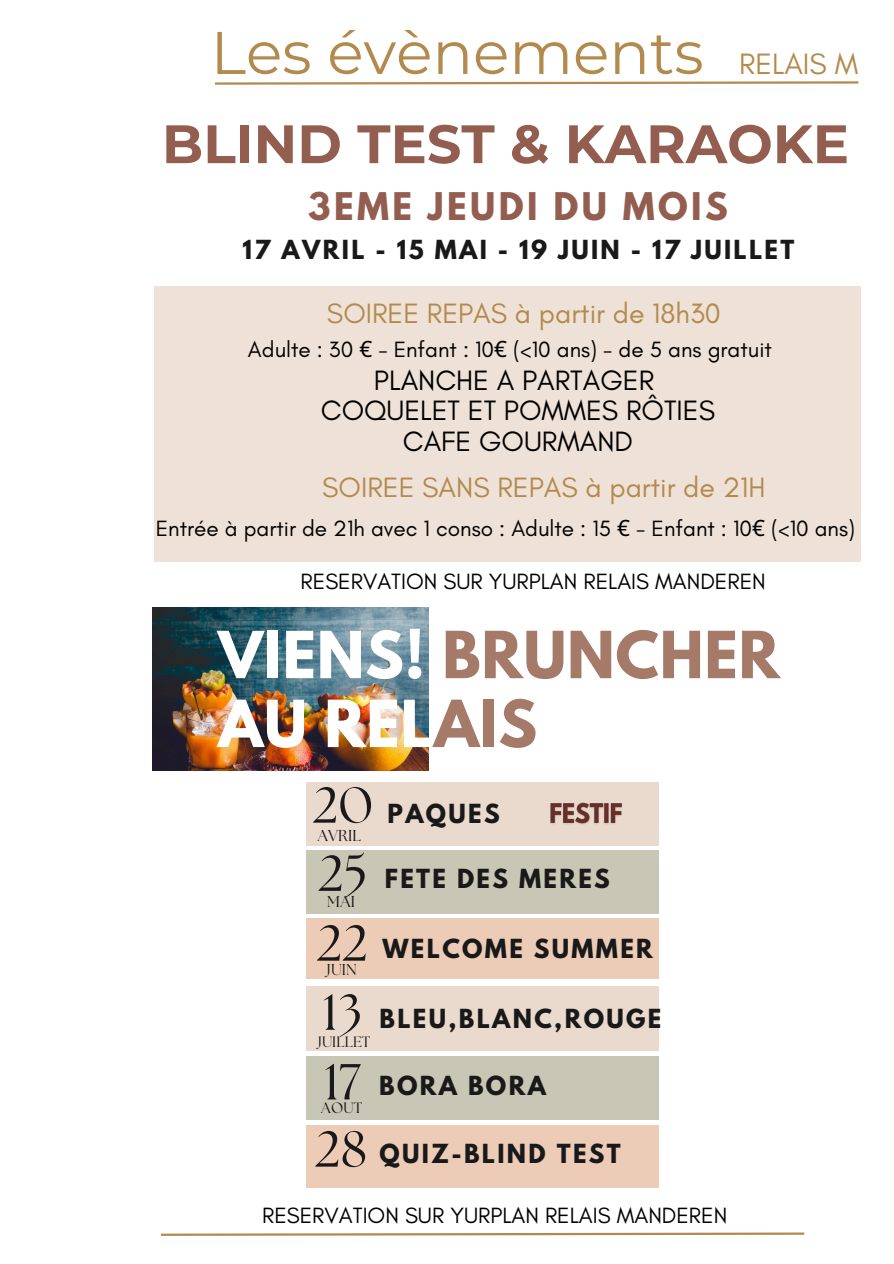
<style>
.page{position:relative;width:894px;height:1264px;background:#fff}
.page>*{position:absolute;margin:0;border:0;box-sizing:border-box;transform-origin:0 0}
.t1{font:60px "Montserrat";color:#b38a4d}
.t2{font:700 57.45px/68.8px "League Spartan";letter-spacing:.015em;color:#fff}
.t3{font:700 54px "Montserrat";color:#935e4f}
.t4{font:50.4px "The Seasons";letter-spacing:.01em;color:#191919}
.t5{font:700 33.75px "League Spartan";letter-spacing:.1em;color:#935e4f}
.t6{font:30px "Glacial Indifference";color:#b38a4d}
.t7{font:28.5px "Glacial Indifference";color:#b38a4d}
.t8{font:28.5px/30.3px "Glacial Indifference";color:#000;text-align:center}
.t9{font:700 23.25px "League Spartan";letter-spacing:.1em;color:#191919}
.t10{font:22.5px "Glacial Indifference";color:#000}
.t11{font:15.75px "The Seasons";letter-spacing:.01em;color:#191919}
.t12{font:15px "The Seasons";letter-spacing:.01em;color:#191919}
.s1{font-family:"Noto Sans"}
.s2{color:#a57a69}
</style>
<div class="page">
<svg style="left:215px;top:81px;width:644px;height:4px"></svg>
<svg style="left:160px;top:1232px;width:645px;height:4px"></svg>
<div style="left:154px;top:286px;width:706px;height:275px;background:#eee1d7"></div>
<img style="left:152px;top:607px;width:276px;height:163px">
<div style="left:306px;top:782px;width:352px;height:63px;background:#eadacd"></div>
<div style="left:306px;top:850px;width:352px;height:63px;background:#c8c6b4"></div>
<div style="left:306px;top:918px;width:352px;height:61px;background:#ecccb7"></div>
<img style="left:550px;top:802px;width:72px;height:23px">
<div style="left:306px;top:986px;width:352px;height:64px;background:#eadacd"></div>
<div style="left:306px;top:1056px;width:352px;height:63px;background:#c8c6b4"></div>
<div style="left:306px;top:1124px;width:352px;height:63px;background:#ecccb7"></div>
<h1 class="t1" style="left:210px;top:16px;width:494px">Les évènements</h1>
<h4 class="t6" style="left:739px;top:46px;width:121px">RELAIS M</h4>
<h2 class="t3" style="left:162px;top:111px;width:688px">BLIND TEST &amp; KARAOKE</h2>
<p class="t5" style="left:308px;top:190px;width:421px">3EME JEUDI DU MOIS</p>
<p class="t9" style="left:242px;top:238px;width:553px">17 AVRIL - 15 MAI - 19 JUIN - 17 JUILLET</p>
<p class="t7" style="left:327px;top:295px;width:395px">SOIREE REPAS à partir de 18h30</p>
<p class="t10" style="left:248px;top:335px;width:525px">Adulte : 30 <span class="s1">€</span> - Enfant : 10<span class="s1">€</span> (&lt;10 ans) - de 5 ans gratuit</p>
<h6 class="t8" style="left:321px;top:365px;width:395px">PLANCHE A PARTAGER<br>COQUELET ET POMMES RÔTIES<br>CAFE GOURMAND</h6>
<h6 class="t7" style="left:322px;top:470px;width:444px">SOIREE SANS REPAS à partir de 21H</h6>
<h6 class="t10" style="left:156px;top:514px;width:700px">Entrée à partir de 21h avec 1 conso : Adulte : 15 <span class="s1">€</span> - Enfant : 10<span class="s1">€</span> (&lt;10 ans)</h6>
<p class="t10" style="left:300px;top:567px;width:466px">RESERVATION SUR YURPLAN RELAIS MANDEREN</p>
<h5 class="t2" style="left:218px;top:628px;width:563px">VIENS! <span class="s2">BRUNCHER<br></span>AU REL<span class="s2">AIS</span></h5>
<p class="t4" style="left:313px;top:782px;width:61px">20</p>
<p class="t11" style="left:318px;top:828px;width:45px">AVRIL</p>
<h5 class="t4" style="left:318px;top:850px;width:51px">25</h5>
<p class="t11" style="left:327px;top:894px;width:29px">MAI</p>
<p class="t4" style="left:317px;top:920px;width:52px">22</p>
<p class="t11" style="left:326px;top:962px;width:32px">JUIN</p>
<h6 class="t4" style="left:322px;top:989px;width:41px">13</h6>
<p class="t4" style="left:324px;top:1059px;width:38px">17</p>
<h6 class="t12" style="left:321px;top:1100px;width:42px">AOUT</h6>
<p class="t12" style="left:317px;top:1035px;width:54px">JUILLET</p>
<p class="t4" style="left:315px;top:1126px;width:53px">28</p>
<h4 class="t9" style="left:387px;top:802px;width:114px">PAQUES</h4>
<h1 class="t9" style="left:385px;top:867px;width:226px">FETE DES MERES</h1>
<p class="t9" style="left:382px;top:937px;width:272px">WELCOME SUMMER</p>
<h6 class="t9" style="left:379px;top:1007px;width:283px">BLEU,BLANC,ROUGE</h6>
<p class="t9" style="left:379px;top:1074px;width:168px">BORA BORA</p>
<p class="t9" style="left:379px;top:1141px;width:243px">QUIZ-BLIND TEST</p>
<h3 class="t10" style="left:262px;top:1201px;width:466px">RESERVATION SUR YURPLAN RELAIS MANDEREN</h3>
</div>
